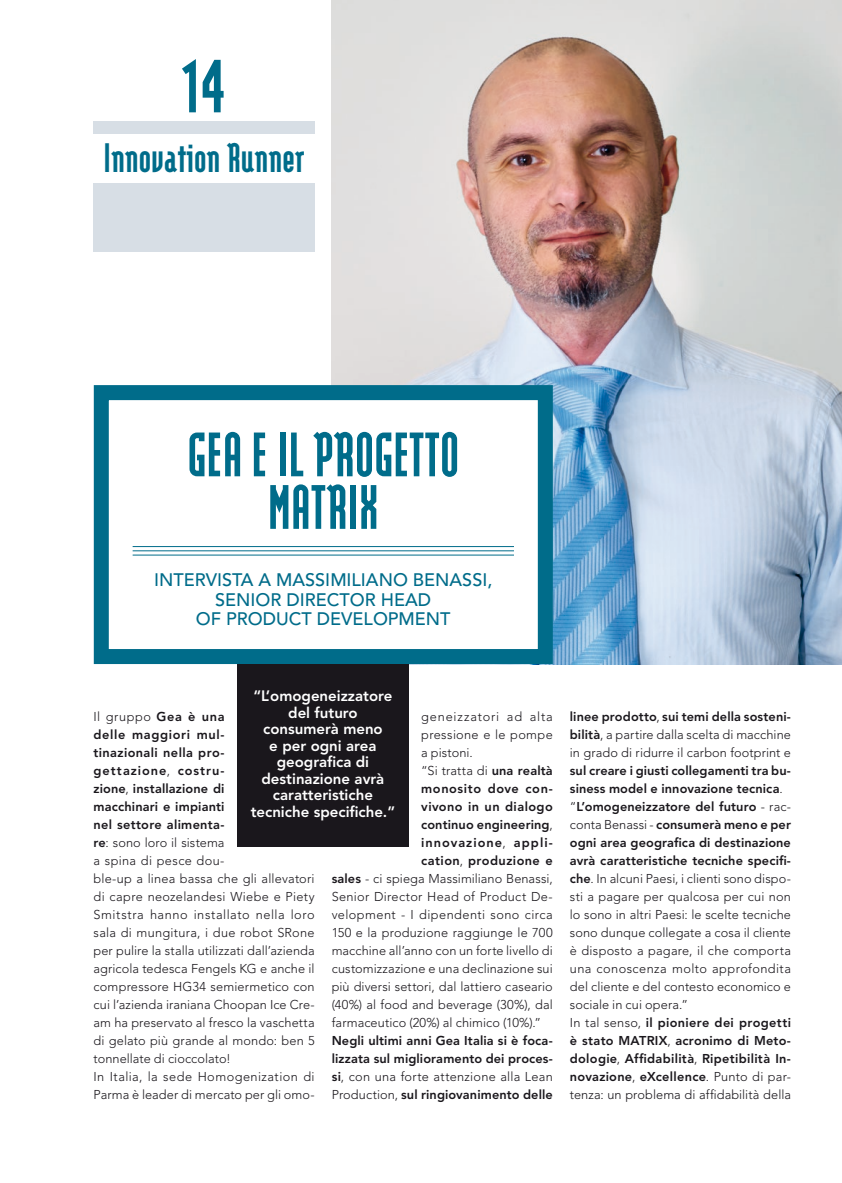
<style>
.page{position:relative;width:842px;height:1183px;background:#fff}
.page>*{position:absolute;margin:0;border:0;box-sizing:border-box;transform-origin:0 0}
.t1{font:900 90px "Modular";color:#006c8a}
.t2{font:900 75px "Modular";color:#006c8a}
.t3{font:900 49.35px "Modular";color:#006c8a}
.t4{font:500 18px/19.5px "Avenir LT Std";color:#006c8a;text-align:center}
.t5{font:800 15px/16.5px "Avenir LT Std";color:#fff;text-align:center}
.t6{font:300 12.75px/18px "Avenir LT Std";letter-spacing:.01em;color:#1a171c}
.t7{font:800 12.75px/18px "Avenir LT Std";letter-spacing:.015em;color:#1a171c;text-align:justify}
.t8{font:800 12.75px "Avenir LT Std";letter-spacing:.035em;color:#1a171c}
.t9{font:300 12.75px "Avenir LT Std";letter-spacing:.035em;color:#1a171c}
.t10{font:300 12.75px "Avenir LT Std";letter-spacing:.065em;color:#1a171c}
.t11{font:800 12.75px "Avenir LT Std";letter-spacing:.08em;color:#1a171c}
.t12{font:800 12.75px "Avenir LT Std";letter-spacing:.045em;color:#1a171c}
.s1{font-weight:800}
.s2{font-weight:300}
</style>
<div class="page">
<img style="left:332px;top:0;width:510px;height:664px">
<div style="left:94px;top:385px;width:459px;height:279px;background:#fff;border:15px solid #006c8a"></div>
<hr style="left:133px;top:550px;width:381px;height:1px;background:#006c8a">
<hr style="left:133px;top:546px;width:381px;height:1px;background:#006c8a">
<hr style="left:133px;top:554px;width:381px;height:1px;background:#006c8a">
<div style="left:237px;top:663px;width:171px;height:183px;background:#1a171c"></div>
<div style="left:94px;top:121px;width:221px;height:13px;background:#d7dee5"></div>
<div style="left:94px;top:183px;width:221px;height:68px;background:#d7dee5"></div>
<h1 class="t1" style="left:183px;top:45px;width:44px">14</h1>
<h3 class="t3" style="left:103px;top:135px;width:203px">Innovation Runner</h3>
<h2 class="t2" style="left:187px;top:420px;width:273px">GEA E IL PROGETTO</h2>
<h2 class="t2" style="left:268px;top:472px;width:112px">MATRIX</h2>
<h3 class="t4" style="left:154px;top:570px;width:340px">INTERVISTA A MASSIMILIANO BENASSI,<br>SENIOR DIRECTOR HEAD<br>OF PRODUCT DEVELOPMENT</h3>
<p class="t5" style="left:251px;top:687px;width:146px">“L’omogeneizzatore del futuro consumerà meno<br>e per ogni area geografica di destinazione avrà caratteristiche tecniche specifiche.”</p>
<p class="t6" style="left:94px;top:707px;width:223px">Il gruppo <span class="s1">Gea è una<br>delle maggiori mul-<br>tinazionali nella pro-<br>gettazione</span>, <span class="s1">costru-<br>zione</span>, <span class="s1">installazione di<br>macchinari e impianti<br>nel settore alimenta-<br>re</span>: sono loro il sistema<br>a spina di pesce dou-<br>ble-up a linea bassa che gli allevatori di capre neozelandesi Wiebe e Piety<br>Smitstra hanno installato nella loro sala di mungitura, i due robot SRone per pulire la stalla utilizzati dall’azienda agricola tedesca Fengels KG e anche il compressore HG34 semiermetico con cui l’azienda iraniana Choopan Ice Cre&shy;am ha preservato al fresco la vaschetta di gelato più grande al mondo: ben 5 tonnellate di cioccolato!<br>In Italia, la sede Homogenization di<br>Parma è leader di mercato per gli omo-</p>
<p class="t10" style="left:421px;top:708px;width:133px">geneizzatori ad alta</p>
<p class="t6" style="left:421px;top:725px;width:133px">pressione e le pompe</p>
<p class="t6" style="left:421px;top:743px;width:53px">a pistoni.</p>
<p class="t6" style="left:421px;top:761px;width:133px">“Si tratta di <span class="s1">una realtà</span></p>
<p class="t12" style="left:421px;top:780px;width:133px">monosito dove con-</p>
<p class="t8" style="left:421px;top:798px;width:133px">vivono in un dialogo</p>
<p class="t7" style="left:421px;top:815px;width:133px">continuo engineering<span class="s2">,</span></p>
<p class="t11" style="left:421px;top:834px;width:133px">innovazione<span class="s2">,</span> appli-</p>
<p class="t8" style="left:421px;top:852px;width:133px">cation<span class="s2">,</span> produzione e</p>
<p class="t6" style="left:332px;top:869px;width:223px"><span class="s1">sales</span> - ci spiega Massimiliano Benassi,</p>
<p class="t6" style="left:332px;top:887px;width:223px">Senior Director Head of Product De-</p>
<p class="t9" style="left:332px;top:906px;width:223px">velopment - I dipendenti sono circa</p>
<p class="t6" style="left:332px;top:923px;width:223px">150 e la produzione raggiunge le 700</p>
<p class="t6" style="left:332px;top:941px;width:223px">macchine all’anno con un forte livello di</p>
<p class="t6" style="left:332px;top:959px;width:223px">customizzazione e una declinazione sui</p>
<p class="t6" style="left:332px;top:977px;width:223px">più diversi settori, dal lattiero caseario</p>
<p class="t6" style="left:332px;top:995px;width:223px">(40%) al food and beverage (30%), dal</p>
<p class="t6" style="left:332px;top:1013px;width:211px">farmaceutico (20%) al chimico (10%).”</p>
<p class="t7" style="left:332px;top:1031px;width:223px">Negli ultimi anni Gea Italia si è foca&shy;lizzata sul miglioramento dei proces&shy;si<span class="s2">, con una forte attenzione alla Lean Production,</span> sul ringiovanimento delle</p>
<p class="t6" style="left:570px;top:707px;width:223px;text-align:justify"><span class="s1">linee prodotto</span>, <span class="s1">sui temi della sosteni&shy;bilità</span>, a partire dalla scelta di macchine in grado di ridurre il carbon footprint e</p>
<p class="t6" style="left:570px;top:761px;width:223px"><span class="s1">sul creare i giusti collegamenti tra bu&shy;siness model e innovazione tecnica</span>. “<span class="s1">L’omogeneizzatore del futuro</span> - rac&shy;conta Benassi - <span class="s1">consumerà meno e per ogni area geografica di destinazione avrà caratteristiche tecniche specifi&shy;che</span>. In alcuni Paesi, i clienti sono dispo&shy;sti a pagare per qualcosa per cui non lo sono in altri Paesi: le scelte tecniche sono dunque collegate a cosa il cliente è disposto a pagare, il che comporta una conoscenza molto approfondita del cliente e del contesto economico e sociale in cui opera.”<br>In tal senso, <span class="s1">il pioniere dei progetti è stato MATRIX</span>, <span class="s1">acronimo di Meto&shy;dologie</span>, <span class="s1">Affidabilità</span>, <span class="s1">Ripetibilità In&shy;novazione</span>, <span class="s1">eXcellence</span>. Punto di par&shy;tenza: un problema di affidabilità della</p>
</div>
